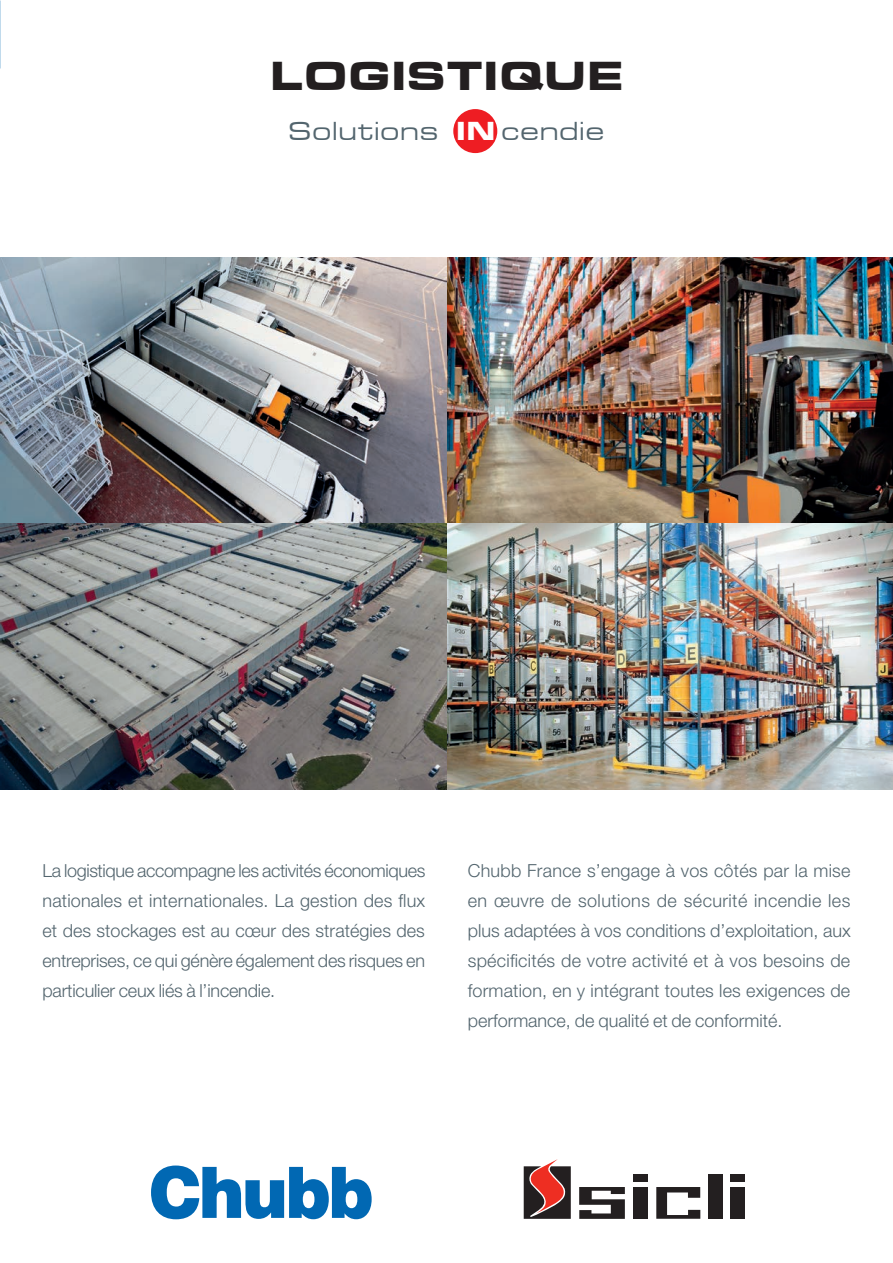
<style>
.page{position:relative;width:893px;height:1263px;background:#fff}
.page>*{position:absolute;margin:0;border:0;box-sizing:border-box;transform-origin:0 0}
.t1{font:42px "Microgramma D Bold Exte";letter-spacing:.07em;color:#231f20}
.t2{font:27px "Microgramma D Medi Exte";letter-spacing:.07em;color:#53656e}
.t3{font:300 18px/30px "Helvetica Neue LT Pro";letter-spacing:-.005em;color:#53656e;text-align:justify}
.s1{font-family:"Microgramma D Bold Exte";color:#fff}
</style>
<div class="page">
<svg style="left:151px;top:1165px;width:221px;height:54px"></svg>
<div style="left:633px;top:1175px;width:15px;height:7px;background:#231f20"></div>
<div style="left:633px;top:1187px;width:15px;height:32px;background:#231f20"></div>
<div style="left:708px;top:1175px;width:15px;height:44px;background:#231f20"></div>
<div style="left:730px;top:1175px;width:15px;height:7px;background:#231f20"></div>
<div style="left:730px;top:1187px;width:15px;height:32px;background:#231f20"></div>
<svg style="left:579px;top:1187px;width:46px;height:32px"></svg>
<svg style="left:656px;top:1187px;width:44px;height:32px"></svg>
<svg style="left:523px;top:1166px;width:1px;height:53px"></svg>
<svg style="left:524px;top:1159px;width:47px;height:60px;background:#844d4a"></svg>
<div style="left:453px;top:109px;width:44px;height:44px;background:#ee1d23;border-radius:50%"></div>
<img style="left:0;top:258px;width:893px;height:531px">
<h1 class="t1" style="left:271px;top:48px;width:352px">LOGISTIQUE</h1>
<h2 class="t2" style="left:289px;top:114px;width:316px">Solutions <span class="s1">IN</span> cendie</h2>
<p class="t3" style="left:43px;top:855px;width:384px">La logistique accompagne les activités économiques nationales et internationales. La gestion des flux et des stockages est au cœur des stratégies des entreprises, ce qui génère également des risques en particulier ceux liés à l’incendie.</p>
<p class="t3" style="left:468px;top:855px;width:384px">Chubb France s’engage à vos côtés par la mise en œuvre de solutions de sécurité incendie les plus adaptées à vos conditions d’exploitation, aux spécificités de votre activité et à vos besoins de formation, en y intégrant toutes les exigences de performance, de qualité et de conformité.</p>
</div>
